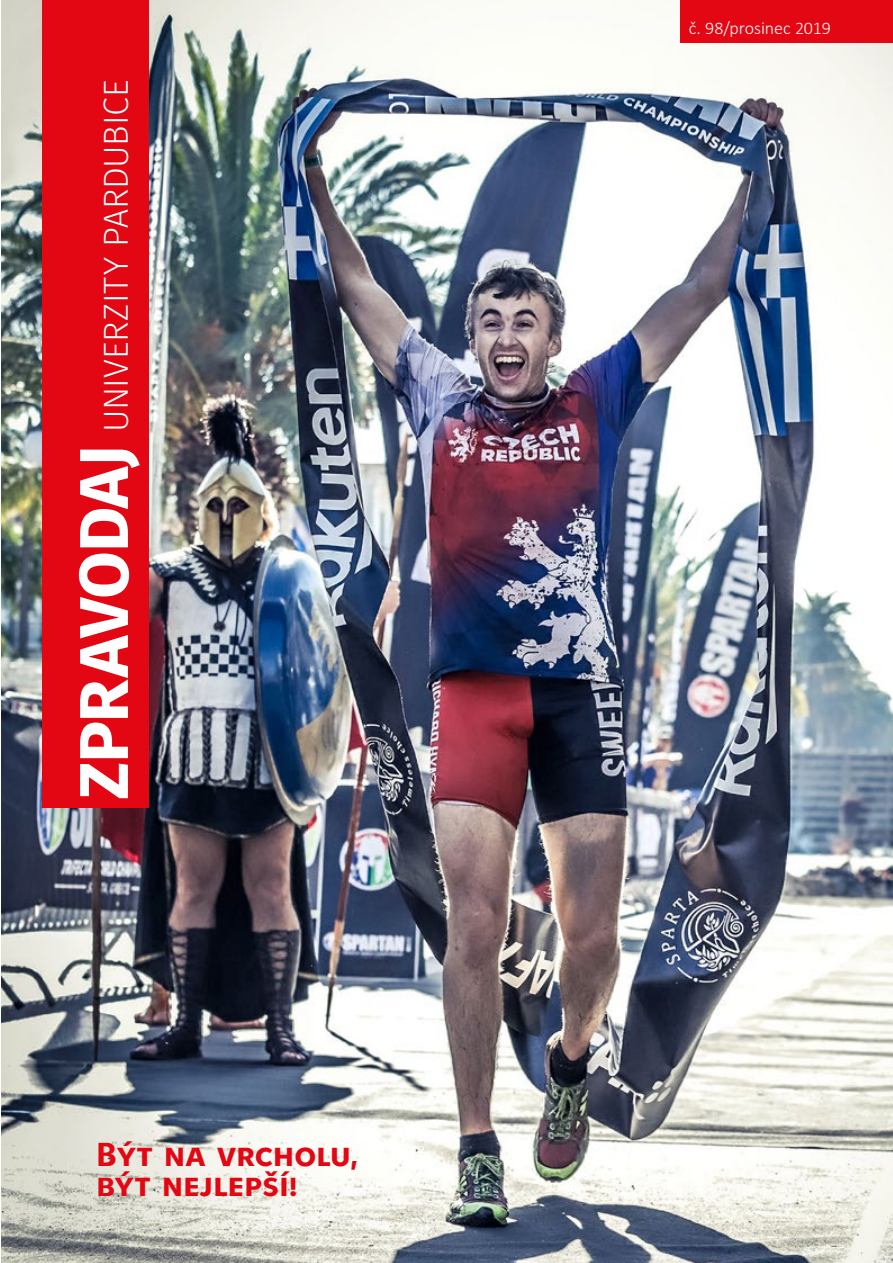
<style>
.page{position:relative;width:893px;height:1263px;background:#fff}
.page>*{position:absolute;margin:0;border:0;box-sizing:border-box;transform-origin:0 0}
.t1{font:600 36px/30px "Fenomen Sans";letter-spacing:-.015em;color:#e30613}
.t2{font:300 34.5px "Fira Sans";letter-spacing:-.01em;color:#fff}
.t3{font:300 18px "Calibri";letter-spacing:-.005em;color:#fff}
.s1{font-weight:700;font-size:69px}
</style>
<div class="page">
<img style="left:1px;top:0;width:892px;height:1263px">
<div style="left:43px;top:0;width:106px;height:808px;background:#e30613"></div>
<div style="left:680px;top:0;width:213px;height:43px;background:#e30613"></div>
<p class="t2" style="left:92px;top:799px;width:722px;rotate:-90deg"><span class="s1">ZPRAVODAJ</span> UNIVERZITY PARDUBICE</p>
<p class="t1" style="left:96px;top:1140px;width:264px">Být na vrcholu, být nejlepší!</p>
<p class="t3" style="left:689px;top:17px;width:144px">č. 98/prosinec 2019</p>
</div>
